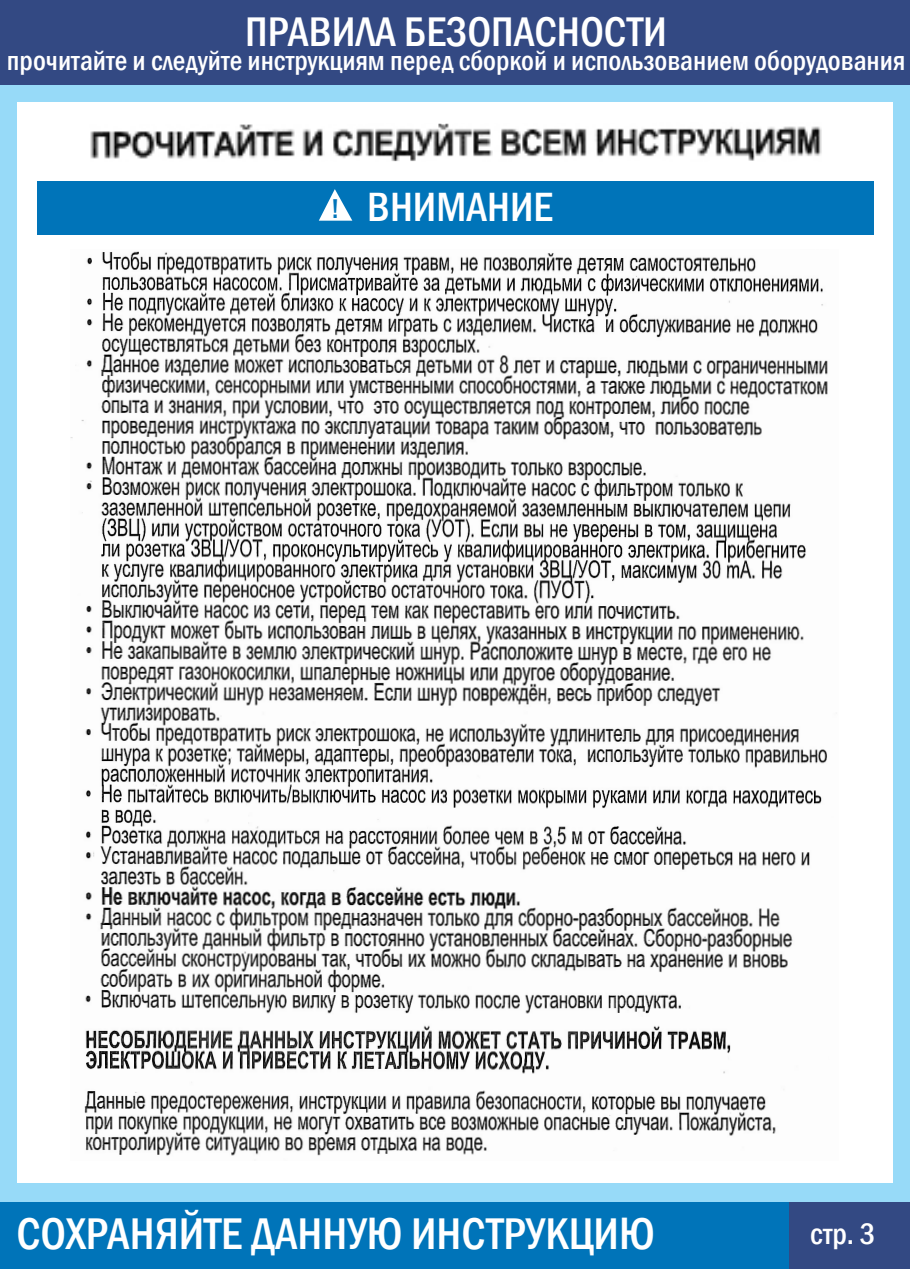
<style>
.page{position:relative;width:910px;height:1269px;background:#fff}
.page>*{position:absolute;margin:0;border:0;box-sizing:border-box;transform-origin:0 0}
.t1{font:500 condensed 45.68px "Franklin Gothic";color:#fff}
.t2{font:500 condensed 42.52px "Franklin Gothic";color:#fff}
.t3{font:500 condensed 42px "Franklin Gothic";color:#fff}
.t4{font:500 condensed 30.45px "Franklin Gothic";color:#fff}
.t5{font:500 condensed 28px "Franklin Gothic";color:#fff}
.s1{font-size:28px;color:#0074b9}
</style>
<div class="page">
<div style="left:0;top:0;width:16px;height:1269px;background:#97daf8"></div>
<div style="left:893px;top:70px;width:17px;height:1199px;background:#97daf8"></div>
<div style="left:0;top:1183px;width:910px;height:86px;background:#97daf8"></div>
<div style="left:0;top:1202px;width:910px;height:67px;background:#0074b9"></div>
<div style="left:790px;top:1202px;width:120px;height:67px;background:#334983"></div>
<div style="left:0;top:0;width:910px;height:86px;background:#334983"></div>
<div style="left:0;top:85px;width:910px;height:17px;background:#97daf8"></div>
<img style="left:90px;top:123px;width:732px;height:38px">
<div style="left:37px;top:182px;width:836px;height:53px;background:#0074b9"></div>
<svg style="left:319px;top:189px;width:33px;height:32px"></svg>
<img style="left:71px;top:251px;width:757px;height:905px">
<h2 class="t2" style="left:245px;top:3px;width:423px">ПРАВИЛА БЕЗОПАСНОСТИ</h2>
<p class="t5" style="left:7px;top:42px;width:900px">прочитайте и следуйте инструкциям перед сборкой и использованием оборудования</p>
<h3 class="t3" style="left:330px;top:179px;width:224px"><span class="s1">!</span> ВНИМАНИЕ</h3>
<h1 class="t1" style="left:16px;top:1204px;width:640px">СОХРАНЯЙТЕ ДАННУЮ ИНСТРУКЦИЮ</h1>
<p class="t4" style="left:810px;top:1214px;width:67px">стр. 3</p>
</div>
